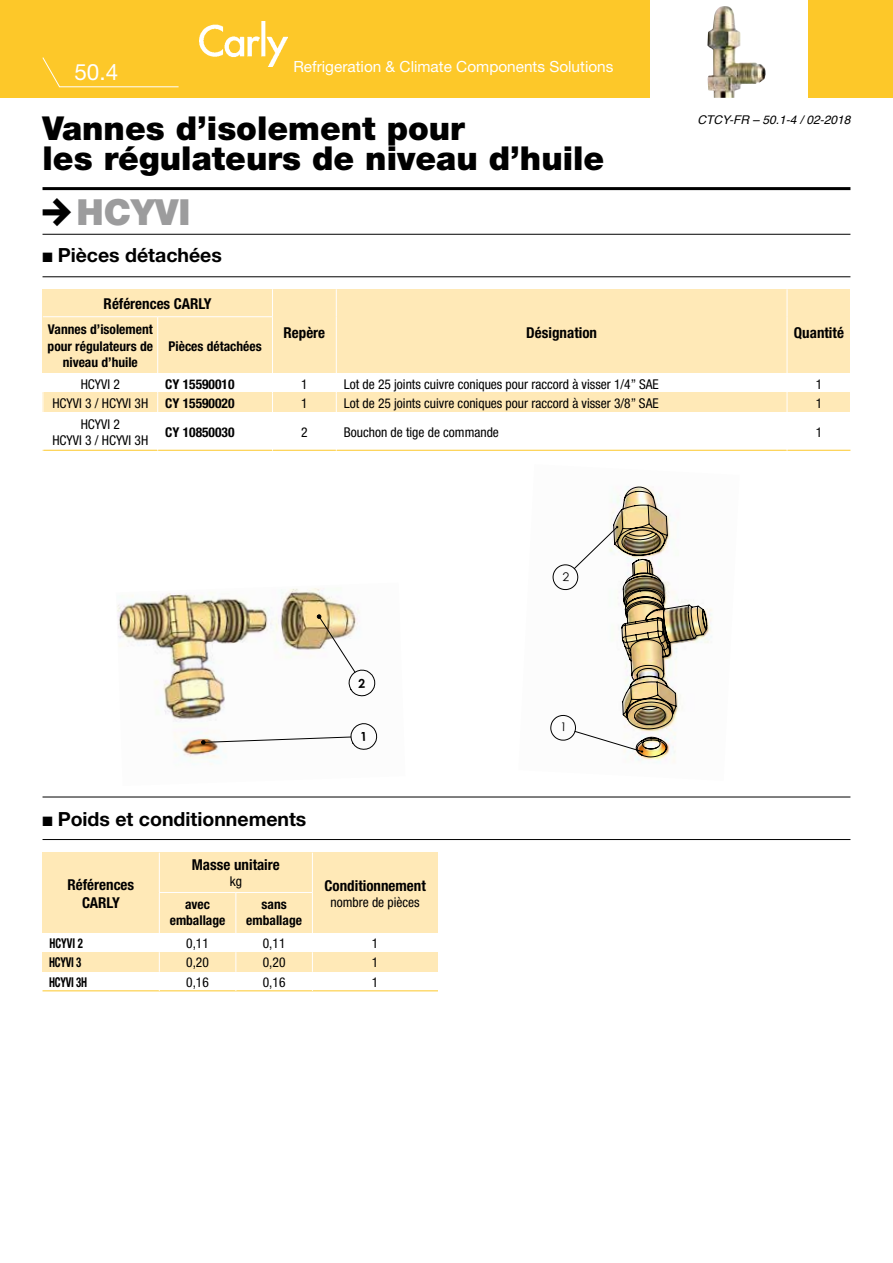
<style>
.page{position:relative;width:893px;height:1263px;background:#fff}
.page>*{position:absolute;margin:0;border:0;box-sizing:border-box;transform-origin:0 0}
.t1{font:900 36px "Helvetica Neue";color:#9c9c9d}
.t2{font:900 33px/30px "Helvetica Neue";color:#000}
.t3{font:22.5px "Helvetica Neue";color:#fff}
.t4{font:700 19.5px "Helvetica Neue";color:#000}
.t5{font:15.3px "Helvetica Neue";color:#fff}
.t6{font:700 condensed 15px/18px "Helvetica Neue";color:#000;text-align:center}
.t7{font:condensed 13.5px/16.2px "Helvetica Neue";color:#000;text-align:center}
.t8{font:700 condensed 13.5px/16.2px "Helvetica Neue";color:#000;text-align:center}
.t9{font:700 condensed 13.5px "Helvetica Neue";color:#000;scale:.8 1}
.t10{font:italic 12px "Helvetica";color:#000}
</style>
<div class="page">
<div style="left:0;top:0;width:893px;height:98px;background:#fdc829"></div>
<div style="left:43px;top:393px;width:807px;height:19px;background:#ffe9b7"></div>
<hr style="left:43px;top:450px;width:807px;height:1px;background:#fdc829">
<div style="left:43px;top:289px;width:807px;height:84px;background:#ffe9b7"></div>
<div style="left:43px;top:853px;width:395px;height:80px;background:#ffe9b7"></div>
<div style="left:43px;top:952px;width:395px;height:20px;background:#ffe9b7"></div>
<hr style="left:43px;top:990px;width:395px;height:1px;background:#fdc829">
<hr style="left:43px;top:187px;width:807px;height:3px;background:#000">
<hr style="left:43px;top:234px;width:807px;height:1px;background:#000">
<hr style="left:43px;top:276px;width:807px;height:1px;background:#000">
<div style="left:651px;top:0;width:157px;height:101px;background:#fff"></div>
<img style="left:200px;top:21px;width:87px;height:45px">
<svg style="left:42px;top:57px;width:137px;height:31px"></svg>
<img style="left:707px;top:6px;width:59px;height:92px">
<svg style="left:159px;top:952px;width:1px;height:39px"></svg>
<svg style="left:235px;top:952px;width:1px;height:39px"></svg>
<svg style="left:312px;top:952px;width:1px;height:39px"></svg>
<img style="left:117px;top:588px;width:261px;height:177px">
<svg style="left:272px;top:289px;width:1px;height:27px"></svg>
<svg style="left:336px;top:289px;width:1px;height:28px"></svg>
<hr style="left:157px;top:317px;width:1px;height:57px;background:#fff">
<hr style="left:272px;top:317px;width:1px;height:57px;background:#fff">
<hr style="left:336px;top:317px;width:1px;height:57px;background:#fff">
<svg style="left:43px;top:392px;width:1px;height:20px"></svg>
<hr style="left:43px;top:412px;width:1px;height:39px;background:#fff">
<svg style="left:787px;top:289px;width:1px;height:28px"></svg>
<hr style="left:787px;top:317px;width:1px;height:57px;background:#fff">
<hr style="left:43px;top:316px;width:115px;height:1px;background:#fff">
<hr style="left:158px;top:316px;width:115px;height:1px;background:#fff">
<hr style="left:157px;top:412px;width:1px;height:39px;background:#fff">
<hr style="left:272px;top:412px;width:1px;height:39px;background:#fff">
<hr style="left:336px;top:412px;width:1px;height:39px;background:#fff">
<hr style="left:787px;top:412px;width:1px;height:39px;background:#fff">
<svg style="left:157px;top:392px;width:1px;height:20px"></svg>
<svg style="left:272px;top:393px;width:1px;height:19px"></svg>
<svg style="left:336px;top:392px;width:1px;height:20px"></svg>
<svg style="left:787px;top:392px;width:1px;height:20px"></svg>
<hr style="left:43px;top:797px;width:807px;height:1px;background:#000">
<hr style="left:43px;top:839px;width:807px;height:1px;background:#000">
<hr style="left:159px;top:853px;width:1px;height:39px;background:#fff">
<hr style="left:312px;top:853px;width:1px;height:39px;background:#fff">
<hr style="left:159px;top:892px;width:77px;height:1px;background:#fff">
<hr style="left:236px;top:892px;width:77px;height:1px;background:#fff">
<hr style="left:159px;top:893px;width:1px;height:40px;background:#fff">
<hr style="left:235px;top:893px;width:1px;height:40px;background:#fff">
<hr style="left:312px;top:893px;width:1px;height:40px;background:#fff">
<svg style="left:317px;top:614px;width:58px;height:82px"></svg>
<svg style="left:201px;top:723px;width:176px;height:27px"></svg>
<svg style="left:550px;top:486px;width:157px;height:271px"></svg>
<h3 class="t3" style="left:74px;top:58px;width:45px">50.4</h3>
<p class="t5" style="left:293px;top:57px;width:322px">Refrigeration &amp; Climate Components Solutions</p>
<h2 class="t2" style="left:43px;top:113px;width:563px">Vannes d’isolement pour<br>les régulateurs de niveau d’huile</h2>
<p class="t10" style="left:697px;top:110px;width:154px">CTCY-FR – 50.1-4 / 02-2018</p>
<h1 class="t1" style="left:77px;top:190px;width:115px">HCYVI</h1>
<h3 class="t4" style="left:43px;top:243px;width:181px">■ Pièces détachées</h3>
<p class="t6" style="left:104px;top:294px;width:110px">Références CARLY</p>
<p class="t8" style="left:48px;top:321px;width:106px">Vannes d’isolement</p>
<p class="t6" style="left:284px;top:323px;width:43px">Repère</p>
<p class="t6" style="left:526px;top:323px;width:72px">Désignation</p>
<p class="t6" style="left:794px;top:323px;width:51px">Quantité</p>
<p class="t8" style="left:48px;top:338px;width:107px">pour régulateurs de niveau d’huile</p>
<p class="t8" style="left:168px;top:338px;width:95px">Pièces détachées</p>
<p class="t7" style="left:81px;top:376px;width:41px">HCYVI 2</p>
<p class="t8" style="left:165px;top:376px;width:71px">CY 15590010</p>
<p class="t7" style="left:301px;top:376px;width:8px">1</p>
<p class="t7" style="left:344px;top:376px;width:316px">Lot de 25 joints cuivre coniques pour raccord à visser 1/4” SAE</p>
<p class="t7" style="left:816px;top:376px;width:8px">1</p>
<p class="t7" style="left:52px;top:395px;width:97px">HCYVI 3 / HCYVI 3H</p>
<p class="t8" style="left:165px;top:395px;width:71px">CY 15590020</p>
<p class="t7" style="left:301px;top:395px;width:8px">1</p>
<p class="t7" style="left:344px;top:395px;width:316px">Lot de 25 joints cuivre coniques pour raccord à visser 3/8” SAE</p>
<p class="t7" style="left:816px;top:395px;width:8px">1</p>
<p class="t7" style="left:52px;top:416px;width:97px">HCYVI 2<br>HCYVI 3 / HCYVI 3H</p>
<p class="t8" style="left:165px;top:424px;width:71px">CY 10850030</p>
<p class="t7" style="left:301px;top:424px;width:8px">2</p>
<p class="t7" style="left:344px;top:424px;width:157px">Bouchon de tige de commande</p>
<p class="t7" style="left:816px;top:424px;width:8px">1</p>
<h3 class="t4" style="left:43px;top:806px;width:265px">■ Poids et conditionnements</h3>
<p class="t6" style="left:68px;top:875px;width:68px">Références<br>CARLY</p>
<p class="t6" style="left:192px;top:856px;width:89px">Masse unitaire</p>
<p class="t7" style="left:230px;top:873px;width:14px">kg</p>
<p class="t6" style="left:325px;top:876px;width:103px">Conditionnement</p>
<p class="t8" style="left:185px;top:896px;width:26px">avec</p>
<p class="t7" style="left:331px;top:894px;width:91px">nombre de pièces</p>
<p class="t8" style="left:170px;top:912px;width:57px">emballage</p>
<p class="t8" style="left:246px;top:896px;width:57px">sans emballage</p>
<p class="t9" style="left:49px;top:935px;width:43px">HCYVI 2</p>
<p class="t7" style="left:186px;top:935px;width:24px">0,11</p>
<p class="t7" style="left:263px;top:935px;width:24px">0,11</p>
<p class="t7" style="left:372px;top:935px;width:8px">1</p>
<p class="t9" style="left:49px;top:954px;width:42px">HCYVI 3</p>
<p class="t7" style="left:186px;top:954px;width:24px">0,20</p>
<p class="t7" style="left:263px;top:954px;width:24px">0,20</p>
<p class="t7" style="left:372px;top:954px;width:8px">1</p>
<p class="t9" style="left:49px;top:973px;width:49px">HCYVI 3H</p>
<p class="t7" style="left:186px;top:974px;width:24px">0,16</p>
<p class="t7" style="left:263px;top:974px;width:24px">0,16</p>
<p class="t7" style="left:372px;top:974px;width:8px">1</p>
</div>
